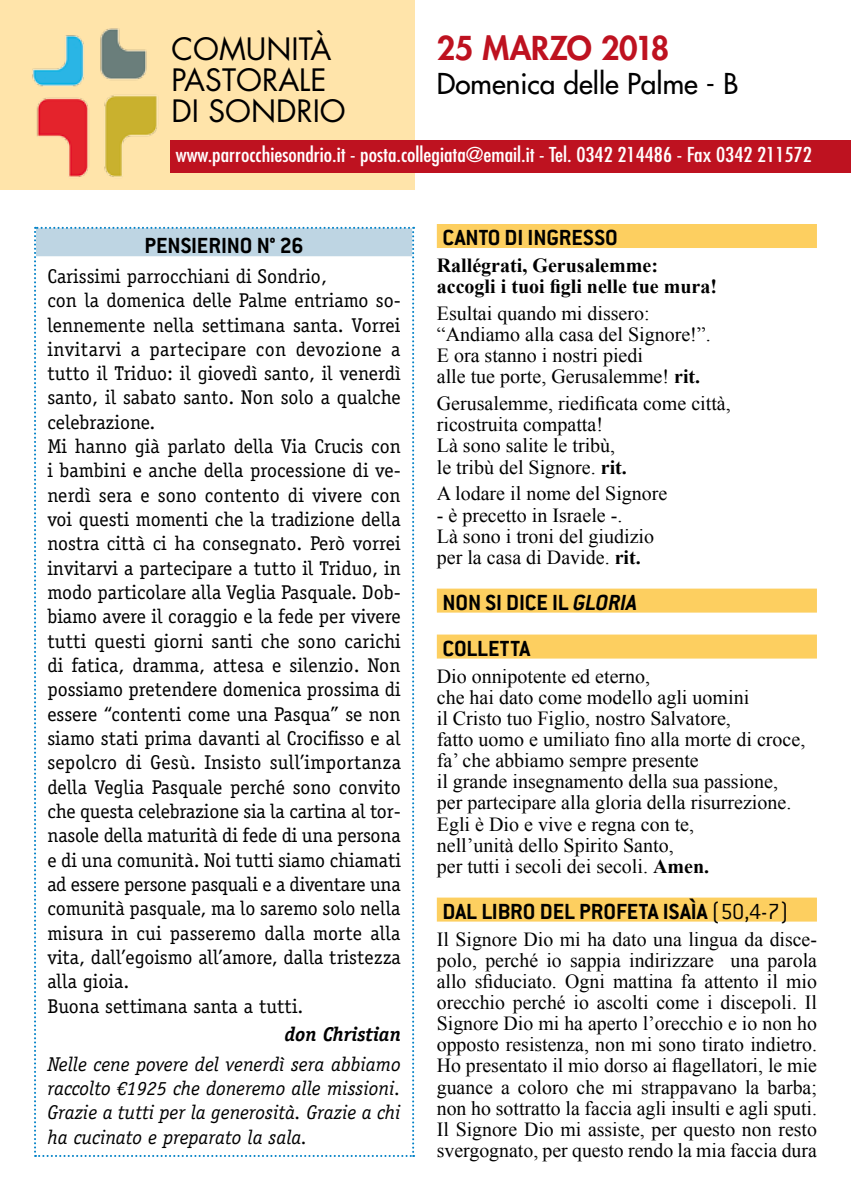
<style>
.page{position:relative;width:851px;height:1191px;background:#fff}
.page>*{position:absolute;margin:0;border:0;box-sizing:border-box;transform-origin:0 0}
.t1{font:800 32px "Futura Std";letter-spacing:-.02em;color:#be1220}
.t2{font:30px/31px "Futura Std";color:#000}
.t3{font:500 28px "Futura Std";color:#000}
.t4{font:700 24px/46px "Conduit ITC";color:#000}
.t5{font:20px/24.4px "Officina Serif Std";color:#000}
.t6{font:20px/21.2px "Times New Roman";color:#000}
.t7{font:italic 20px/24.4px "Officina Serif Std";color:#000;text-align:justify}
.t8{font:condensed 20px "Futura Std";color:#fff;scale:1.11 1}
.t9{font:700 20px/21.2px "Times New Roman";color:#000}
.t10{font:italic 700 20px "Officina Serif Std";color:#000}
.s1{font-weight:700}
.s2{font-style:italic}
.s3{font-weight:300}
</style>
<div class="page">
<div style="left:0;top:0;width:414px;height:190px;background:#ffe4aa"></div>
<div style="left:437px;top:224px;width:379px;height:24px;background:#fdcf60"></div>
<div style="left:437px;top:588px;width:379px;height:24px;background:#fdcf60"></div>
<div style="left:437px;top:634px;width:379px;height:24px;background:#fdcf60"></div>
<div style="left:437px;top:897px;width:379px;height:24px;background:#fdcf60"></div>
<img style="left:32px;top:28px;width:125px;height:149px">
<div style="left:170px;top:140px;width:680px;height:33px;background:#be1220"></div>
<svg style="left:34px;top:227px;width:380px;height:930px"></svg>
<h2 class="t2" style="left:171px;top:34px;width:176px">COMUNITÀ<br>PASTORALE<br>DI SONDRIO</h2>
<h1 class="t1" style="left:437px;top:28px;width:234px">25 MARZO 2018</h1>
<h3 class="t3" style="left:437px;top:66px;width:303px">Domenica delle Palme - B</h3>
<p class="t8" style="left:176px;top:143px;width:574px">www.parrocchiesondrio.it - posta.collegiata@email.it - Tel. 0342 214486 - Fax 0342 211572</p>
<p class="t4" style="left:144px;top:222px;width:58px">PENSIERINO</p>
<p class="t4" style="left:257px;top:222px;width:48px">N° 26</p>
<p class="t5" style="left:47px;top:264px;width:355px">Carissimi parrocchiani di Sondrio,<br>con la domenica delle Palme entriamo so&shy;lennemente nella settimana santa. Vorrei invitarvi a partecipare con devozione a tutto il Triduo: il giovedì santo, il venerdì santo, il sabato santo. Non solo a qualche celebrazione.<br>Mi hanno già parlato della Via Crucis con i bambini e anche della processione di ve&shy;nerdì sera e sono contento di vivere con voi questi momenti che la tradizione della nostra città ci ha consegnato. Però vorrei invitarvi a partecipare a tutto il Triduo, in modo particolare alla Veglia Pasquale. Dob&shy;biamo avere il coraggio e la fede per vivere tutti questi giorni santi che sono carichi di fatica, dramma, attesa e silenzio. Non possiamo pretendere domenica prossima di essere “contenti come una Pasqua” se non siamo stati prima davanti al Crocifisso e al sepolcro di Gesù. Insisto sull’importanza della Veglia Pasquale perché sono convito che questa celebrazione sia la cartina al tor&shy;nasole della maturità di fede di una persona e di una comunità. Noi tutti siamo chiamati ad essere persone pasquali e a diventare una comunità pasquale, ma lo saremo solo nella misura in cui passeremo dalla morte alla vita, dall’egoismo all’amore, dalla tristezza alla gioia.<br>Buona settimana santa a tutti.</p>
<p class="t10" style="left:284px;top:1021px;width:118px">don Christian</p>
<p class="t7" style="left:47px;top:1051px;width:355px">Nelle cene povere del venerdì sera abbiamo raccolto €1925 che doneremo alle missioni.<br>Grazie a tutti per la generosità. Grazie a chi ha cucinato e preparato la sala.</p>
<p class="t4" style="left:442px;top:214px;width:177px">CANTO DI INGRESSO</p>
<p class="t9" style="left:437px;top:254px;width:281px">Rallégrati, Gerusalemme: accogli i tuoi figli nelle tue mura!</p>
<p class="t6" style="left:437px;top:302px;width:275px">Esultai quando mi dissero: “Andiamo alla casa del Signore!”.<br>E ora stanno i nostri piedi<br>alle tue porte, Gerusalemme! <span class="s1">rit.</span></p>
<p class="t6" style="left:437px;top:392px;width:295px">Gerusalemme, riedificata come città, ricostruita compatta!<br>Là sono salite le tribù,<br>le tribù del Signore. <span class="s1">rit.</span></p>
<p class="t6" style="left:437px;top:483px;width:232px">A lodare il nome del Signore</p>
<p class="t6" style="left:437px;top:504px;width:219px">- è precetto in Israele -.<br>Là sono i troni del giudizio per la casa di Davide. <span class="s1">rit.</span></p>
<p class="t4" style="left:442px;top:579px;width:196px">NON SI DICE IL <span class="s2">GLORIA<br></span>COLLETTA</p>
<p class="t6" style="left:437px;top:665px;width:370px">Dio onnipotente ed eterno,<br>che hai dato come modello agli uomini<br>il Cristo tuo Figlio, nostro Salvatore,<br>fatto uomo e umiliato fino alla morte di croce, fa’ che abbiamo sempre presente<br>il grande insegnamento della sua passione, per partecipare alla gloria della risurrezione.<br>Egli è Dio e vive e regna con te,<br>nell’unità dello Spirito Santo,<br>per tutti i secoli dei secoli. <span class="s1">Amen.</span></p>
<p class="t4" style="left:442px;top:887px;width:347px">DAL LIBRO DEL PROFETA ISAÌA <span class="s3">(50,4-7)</span></p>
<p class="t6" style="left:437px;top:928px;width:381px;text-align:justify">Il Signore Dio mi ha dato una lingua da disce&shy;polo, perché io sappia indirizzare una parola allo sfiduciato. Ogni mattina fa attento il mio orecchio perché io ascolti come i discepoli. Il Signore Dio mi ha aperto l’orecchio e io non ho opposto resistenza, non mi sono tirato indietro.<br>Ho presentato il mio dorso ai flagellatori, le mie guance a coloro che mi strappavano la barba; non ho sottratto la faccia agli insulti e agli sputi.<br>Il Signore Dio mi assiste, per questo non resto svergognato, per questo rendo la mia faccia dura</p>
</div>
